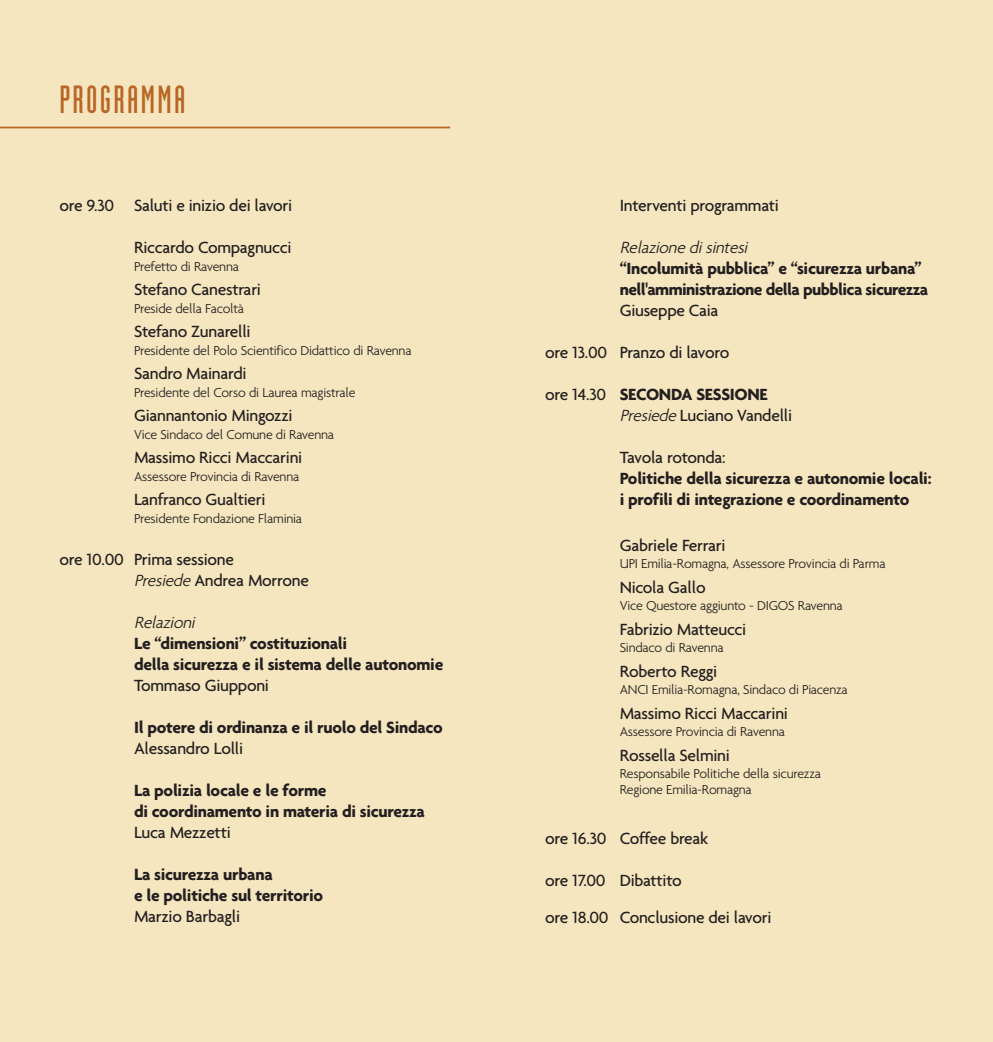
<style>
.page{position:relative;width:993px;height:1042px;background:#fff}
.page>*{position:absolute;margin:0;border:0;box-sizing:border-box;transform-origin:0 0}
.t1{font:38.5px "Industria Solid";letter-spacing:.06em;color:#b96726}
.t2{font:500 17.5px/21px "Agenda";letter-spacing:-.015em;color:#231f20}
.t3{font:700 17.5px/21px "Agenda";letter-spacing:-.015em;color:#231f20}
.t4{font:700 17.5px/21px "Agenda";letter-spacing:-.035em;color:#231f20}
.t5{font:italic 300 17.5px "Agenda";color:#231f20}
.t6{font:300 14px/15.8px "Agenda";letter-spacing:-.015em;color:#231f20}
.s1{font-weight:300;font-style:italic}
.s2{font-weight:700}
</style>
<div class="page">
<div style="left:0;top:0;width:992px;height:1042px;background:#f5e6bf"></div>
<hr style="left:0;top:127px;width:450px;height:1px;background:#b96726">
<h1 class="t1" style="left:60px;top:86px;width:127px">PROGRAMMA</h1>
<p class="t2" style="left:60px;top:194px;width:234px">ore 9.30 Saluti e inizio dei lavori</p>
<p class="t2" style="left:134px;top:236px;width:159px">Riccardo Compagnucci</p>
<p class="t6" style="left:134px;top:258px;width:106px">Prefetto di Ravenna</p>
<p class="t2" style="left:134px;top:278px;width:128px">Stefano Canestrari</p>
<p class="t6" style="left:134px;top:300px;width:112px">Preside della Facoltà</p>
<p class="t2" style="left:134px;top:320px;width:118px">Stefano Zunarelli</p>
<p class="t6" style="left:134px;top:342px;width:279px">Presidente del Polo Scientifico Didattico di Ravenna</p>
<p class="t2" style="left:134px;top:362px;width:114px">Sandro Mainardi</p>
<p class="t6" style="left:134px;top:384px;width:223px">Presidente del Corso di Laurea magistrale</p>
<p class="t2" style="left:134px;top:404px;width:160px">Giannantonio Mingozzi</p>
<p class="t6" style="left:134px;top:426px;width:201px">Vice Sindaco del Comune di Ravenna</p>
<p class="t2" style="left:134px;top:446px;width:170px">Massimo Ricci Maccarini</p>
<p class="t6" style="left:134px;top:468px;width:167px">Assessore Provincia di Ravenna</p>
<p class="t2" style="left:134px;top:488px;width:133px">Lanfranco Gualtieri</p>
<p class="t6" style="left:134px;top:510px;width:169px">Presidente Fondazione Flaminia</p>
<p class="t2" style="left:134px;top:548px;width:176px;text-indent:-74px">ore 10.00 Prima sessione<br><span class="s1">Presiede</span>Andrea Morrone</p>
<p class="t5" style="left:134px;top:611px;width:65px">Relazioni</p>
<p class="t3" style="left:134px;top:632px;width:311px">Le “dimensioni” costituzionali<br>della sicurezza e il sistema delle autonomie</p>
<p class="t2" style="left:134px;top:674px;width:136px">Tommaso Giupponi</p>
<p class="t3" style="left:134px;top:716px;width:310px">Il potere di ordinanza e il ruolo del Sindaco</p>
<p class="t2" style="left:134px;top:737px;width:110px">Alessandro Lolli</p>
<p class="t3" style="left:134px;top:779px;width:292px">La polizia locale e le forme<br>di coordinamento in materia di sicurezza</p>
<p class="t2" style="left:134px;top:821px;width:98px">Luca Mezzetti</p>
<p class="t3" style="left:134px;top:863px;width:190px">La sicurezza urbana<br>e le politiche sul territorio</p>
<p class="t2" style="left:134px;top:905px;width:107px">Marzio Barbagli</p>
<p class="t2" style="left:619px;top:194px;width:161px">Interventi programmati</p>
<p class="t5" style="left:619px;top:237px;width:132px">Relazione di sintesi</p>
<p class="t4" style="left:619px;top:257px;width:310px">“Incolumità pubblica” e “sicurezza urbana” nell'amministrazione della pubblica sicurezza</p>
<p class="t2" style="left:619px;top:299px;width:100px">Giuseppe Caia</p>
<p class="t2" style="left:545px;top:341px;width:185px">ore 13.00 Pranzo di lavoro</p>
<p class="t2" style="left:619px;top:383px;width:174px;text-indent:-74px">ore 14.30 <span class="s2">SECONDA SESSIONE<br></span><span class="s1">Presiede</span>Luciano Vandelli</p>
<p class="t2" style="left:619px;top:446px;width:107px">Tavola rotonda:</p>
<p class="t3" style="left:619px;top:467px;width:313px">Politiche della sicurezza e autonomie locali: i profili di integrazione e coordinamento</p>
<p class="t2" style="left:619px;top:534px;width:107px">Gabriele Ferrari</p>
<p class="t6" style="left:619px;top:555px;width:267px">UPI Emilia-Romagna, Assessore Provincia di Parma</p>
<p class="t2" style="left:619px;top:576px;width:87px">Nicola Gallo</p>
<p class="t6" style="left:619px;top:597px;width:224px">Vice Questore aggiunto - DIGOS Ravenna</p>
<p class="t2" style="left:619px;top:618px;width:128px">Fabrizio Matteucci</p>
<p class="t6" style="left:619px;top:639px;width:105px">Sindaco di Ravenna</p>
<p class="t2" style="left:619px;top:660px;width:99px">Roberto Reggi</p>
<p class="t6" style="left:619px;top:681px;width:229px">ANCI Emilia-Romagna, Sindaco di Piacenza</p>
<p class="t2" style="left:619px;top:702px;width:170px">Massimo Ricci Maccarini</p>
<p class="t6" style="left:619px;top:723px;width:167px">Assessore Provincia di Ravenna</p>
<p class="t2" style="left:619px;top:744px;width:112px">Rossella Selmini</p>
<p class="t6" style="left:619px;top:765px;width:203px">Responsabile Politiche della sicurezza<br>Regione Emilia-Romagna</p>
<p class="t2" style="left:545px;top:827px;width:164px">ore 16.30 Coffee break</p>
<p class="t2" style="left:545px;top:861px;width:228px;line-height:36.8px">ore 17.00 Dibattito<br>ore 18.00 Conclusione dei lavori</p>
</div>
